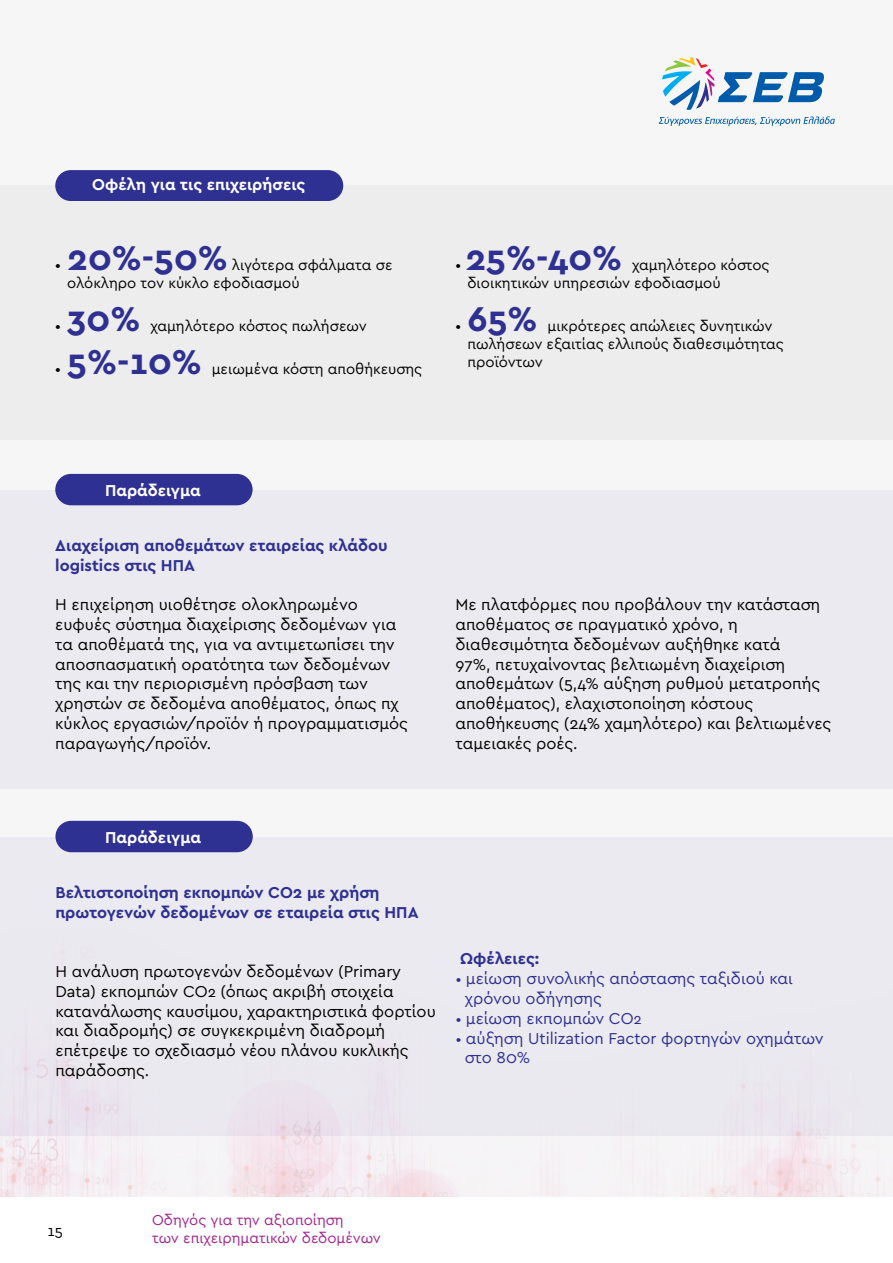
<style>
.page{position:relative;width:893px;height:1263px;background:#f6f6f6}
.page>*{position:absolute;margin:0;border:0;box-sizing:border-box;transform-origin:0 0}
.t1{font:700 36px "Cera GR";color:#2e3092}
.t2{font:16.5px/19.8px "Cera GR";color:#000}
.t3{font:700 16.5px/19.8px "Cera GR";color:#2e3092}
.t4{font:16.5px/19.8px "Cera GR";color:#2e3092}
.t5{font:700 16.5px "Cera GR";color:#fff}
.t6{font:15px/18px "Cera GR";color:#000}
.t7{font:15px/18px "Cera GR";color:#a3238f}
.s1{font-weight:400;font-size:15px;color:#000}
.s2{font-size:15px}
</style>
<div class="page">
<img style="left:0;top:1135px;width:893px;height:62px">
<div style="left:0;top:1197px;width:893px;height:66px;background:#fff"></div>
<svg style="left:659px;top:116px;width:176px;height:10px"></svg>
<svg style="left:662px;top:57px;width:162px;height:53px"></svg>
<div style="left:0;top:186px;width:893px;height:254px;background:#ededee"></div>
<div style="left:0;top:490px;width:893px;height:298px;background:#ebeaf0"></div>
<div style="left:0;top:836px;width:893px;height:299px;background:#ebeaf0"></div>
<div style="left:55px;top:474px;width:198px;height:31px;background:#2e3092;border-radius:16px"></div>
<div style="left:55px;top:821px;width:198px;height:31px;background:#2e3092;border-radius:16px"></div>
<div style="left:55px;top:170px;width:288px;height:31px;background:#2e3092;border-radius:15px"></div>
<p class="t5" style="left:92px;top:175px;width:215px">Οφέλη για τις επιχειρήσεις</p>
<h1 class="t1" style="left:55px;top:238px;width:174px"><span class="s1">•</span> 20%-50%</h1>
<p class="t6" style="left:67px;top:256px;width:327px;text-indent:165px">λιγότερα σφάλματα σε ολόκληρο τον κύκλο εφοδιασμού</p>
<h1 class="t1" style="left:55px;top:299px;width:86px"><span class="s1">•</span> 30%</h1>
<p class="t6" style="left:150px;top:317px;width:218px">χαμηλότερο κόστος πωλήσεων</p>
<h1 class="t1" style="left:55px;top:342px;width:148px"><span class="s1">•</span> 5%-10%</h1>
<p class="t6" style="left:212px;top:360px;width:212px">μειωμένα κόστη αποθήκευσης</p>
<h1 class="t1" style="left:455px;top:238px;width:168px"><span class="s1">•</span> 25%-40%</h1>
<p class="t6" style="left:467px;top:256px;width:303px;text-indent:165px">χαμηλότερο κόστος διοικητικών υπηρεσιών εφοδιασμού</p>
<h1 class="t1" style="left:455px;top:299px;width:84px"><span class="s1">•</span> 65%</h1>
<p class="t6" style="left:467px;top:317px;width:318px;text-indent:80px">μικρότερες απώλειες δυνητικών πωλήσεων εξαιτίας ελλιπούς διαθεσιμότητας προϊόντων</p>
<p class="t5" style="left:105px;top:481px;width:97px">Παράδειγμα</p>
<p class="t3" style="left:55px;top:535px;width:334px">Διαχείριση αποθεμάτων εταιρείας κλάδου logistics στις ΗΠΑ</p>
<p class="t2" style="left:55px;top:595px;width:354px">Η επιχείρηση υιοθέτησε ολοκληρωμένο ευφυές σύστημα διαχείρισης δεδομένων για τα αποθέματά της, για να αντιμετωπίσει την αποσπασματική ορατότητα των δεδομένων της και την περιορισμένη πρόσβαση των χρηστών σε δεδομένα αποθέματος, όπως πχ κύκλος εργασιών/προϊόν ή προγραμματισμός παραγωγής/προϊόν.</p>
<p class="t2" style="left:455px;top:595px;width:377px">Με πλατφόρμες που προβάλουν την κατάσταση αποθέματος σε πραγματικό χρόνο, η διαθεσιμότητα δεδομένων αυξήθηκε κατά<br>97%, πετυχαίνοντας βελτιωμένη διαχείριση αποθεμάτων (5,4% αύξηση ρυθμού μετατροπής αποθέματος), ελαχιστοποίηση κόστους αποθήκευσης (24% χαμηλότερο) και βελτιωμένες ταμειακές ροές.</p>
<p class="t5" style="left:105px;top:828px;width:97px">Παράδειγμα</p>
<p class="t3" style="left:55px;top:882px;width:365px">Βελτιστοποίηση εκπομπών CO2 με χρήση πρωτογενών δεδομένων σε εταιρεία στις ΗΠΑ</p>
<p class="t2" style="left:55px;top:962px;width:382px">Η ανάλυση πρωτογενών δεδομένων (Primary Data) εκπομπών CO<span class="s2">2</span> (όπως ακριβή στοιχεία κατανάλωσης καυσίμου, χαρακτηριστικά φορτίου και διαδρομής) σε συγκεκριμένη διαδρομή επέτρεψε το σχεδιασμό νέου πλάνου κυκλικής παράδοσης.</p>
<p class="t3" style="left:460px;top:949px;width:80px">Ωφέλειες:</p>
<p class="t4" style="left:465px;top:969px;width:329px;text-indent:-9px"><span class="s2">•</span> μείωση συνολικής απόστασης ταξιδιού και χρόνου οδήγησης</p>
<p class="t4" style="left:456px;top:1008px;width:188px"><span class="s2">•</span> μείωση εκπομπών CO<span class="s2">2</span></p>
<p class="t4" style="left:465px;top:1028px;width:360px;text-indent:-9px"><span class="s2">•</span> αύξηση Utilization Factor φορτηγών οχημάτων στο 80%</p>
<p class="t6" style="left:48px;top:1222px;width:17px">15</p>
<p class="t7" style="left:152px;top:1211px;width:230px">Οδηγός για την αξιοποίηση<br>των επιχειρηματικών δεδομένων</p>
</div>
